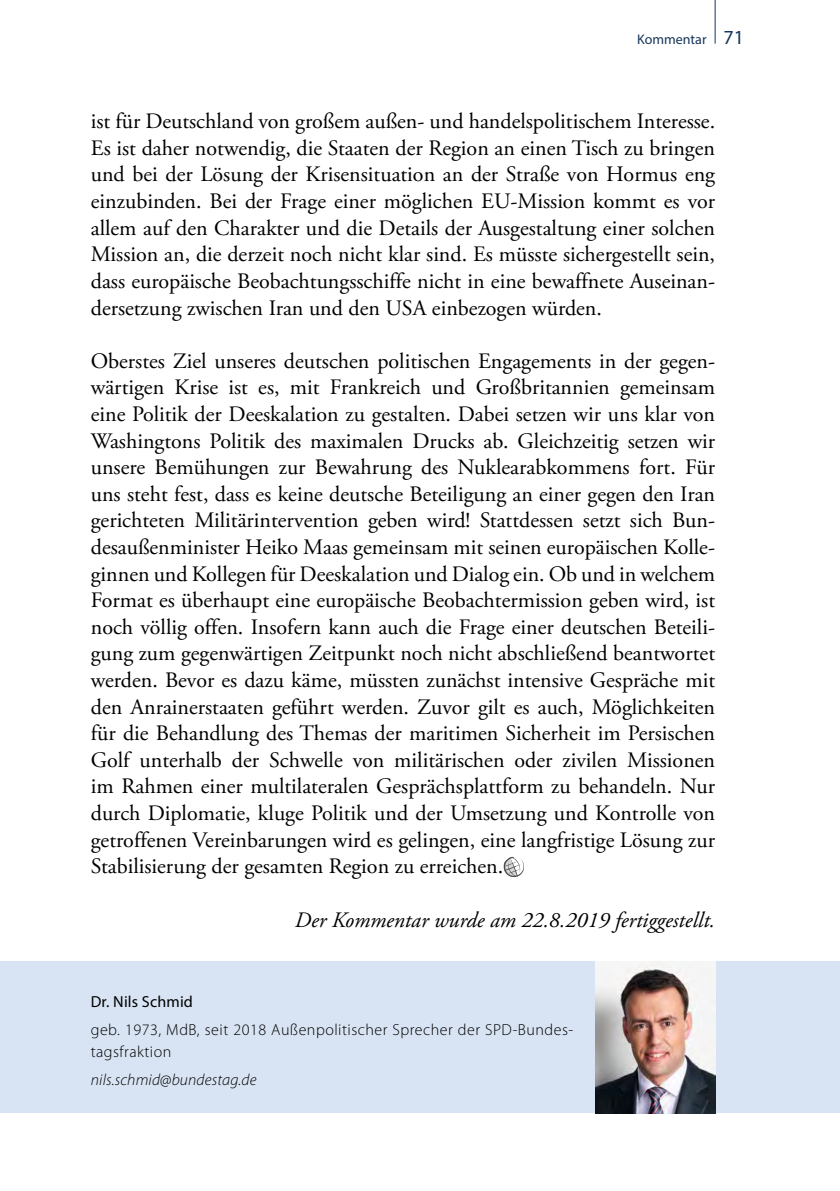
<style>
.page{position:relative;width:840px;height:1191px;background:#fff}
.page>*{position:absolute;margin:0;border:0;box-sizing:border-box;transform-origin:0 0}
.t1{font:22px/26.6px "Adobe Garamond Pro";color:#000;text-align:justify}
.t2{font:italic 22px "Adobe Garamond Pro";color:#000}
.t3{font:300 16px/22px "Myriad Pro";letter-spacing:.03em;color:#000}
.t4{font:italic 300 16px "Myriad Pro";letter-spacing:.01em;color:#000}
.t5{font:16px "Myriad Pro";letter-spacing:.01em;color:#000}
.t6{font:14px "Myriad Pro";color:#16365b}
.s1{font-size:20px}
</style>
<div class="page">
<hr style="left:714px;top:0;width:1px;height:44px;background:#16365b">
<svg style="left:503px;top:856px;width:21px;height:21px"></svg>
<div style="left:0;top:961px;width:839px;height:151px;background:#d8e4f3"></div>
<img style="left:595px;top:961px;width:119px;height:152px">
<p class="t6" style="left:637px;top:30px;width:108px">Kommentar <span class="s1">71</span></p>
<p class="t1" style="left:91px;top:109px;width:625px">ist für Deutschland von großem außen- und handelspolitischem Interesse.<br>Es ist daher notwendig, die Staaten der Region an einen Tisch zu bringen und bei der Lösung der Krisensituation an der Straße von Hormus eng einzubinden. Bei der Frage einer möglichen EU-Mission kommt es vor allem auf den Charakter und die Details der Ausgestaltung einer solchen Mission an, die derzeit noch nicht klar sind. Es müsste sichergestellt sein, dass europäische Beobachtungsschiffe nicht in eine bewaffnete Auseinan&shy;dersetzung zwischen Iran und den USA einbezogen würden.</p>
<p class="t1" style="left:91px;top:348px;width:625px">Oberstes Ziel unseres deutschen politischen Engagements in der gegen&shy;wärtigen Krise ist es, mit Frankreich und Großbritannien gemeinsam eine Politik der Deeskalation zu gestalten. Dabei setzen wir uns klar von Washingtons Politik des maximalen Drucks ab. Gleichzeitig setzen wir unsere Bemühungen zur Bewahrung des Nuklearabkommens fort. Für uns steht fest, dass es keine deutsche Beteiligung an einer gegen den Iran gerichteten Militärintervention geben wird! Stattdessen setzt sich Bun&shy;desaußenminister Heiko Maas gemeinsam mit seinen europäischen Kolle&shy;ginnen und Kollegen für Deeskalation und Dialog ein. Ob und in welchem Format es überhaupt eine europäische Beobachtermission geben wird, ist noch völlig offen. Insofern kann auch die Frage einer deutschen Beteili&shy;gung zum gegenwärtigen Zeitpunkt noch nicht abschließend beantwortet werden. Bevor es dazu käme, müssten zunächst intensive Gespräche mit den Anrainerstaaten geführt werden. Zuvor gilt es auch, Möglichkeiten für die Behandlung des Themas der maritimen Sicherheit im Persischen Golf unterhalb der Schwelle von militärischen oder zivilen Missionen im Rahmen einer multilateralen Gesprächsplattform zu behandeln. Nur durch Diplomatie, kluge Politik und der Umsetzung und Kontrolle von getroffenen Vereinbarungen wird es gelingen, eine langfristige Lösung zur Stabilisierung der gesamten Region zu erreichen.</p>
<p class="t2" style="left:295px;top:906px;width:421px">Der Kommentar wurde am 22.8.2019 fertiggestellt.</p>
<p class="t5" style="left:91px;top:992px;width:104px">Dr. Nils Schmid</p>
<p class="t3" style="left:91px;top:1019px;width:483px">geb. 1973, MdB, seit 2018 Außenpolitischer Sprecher der SPD-Bundes&shy;tagsfraktion</p>
<p class="t4" style="left:91px;top:1069px;width:167px">nils.schmid@bundestag.de</p>
</div>
